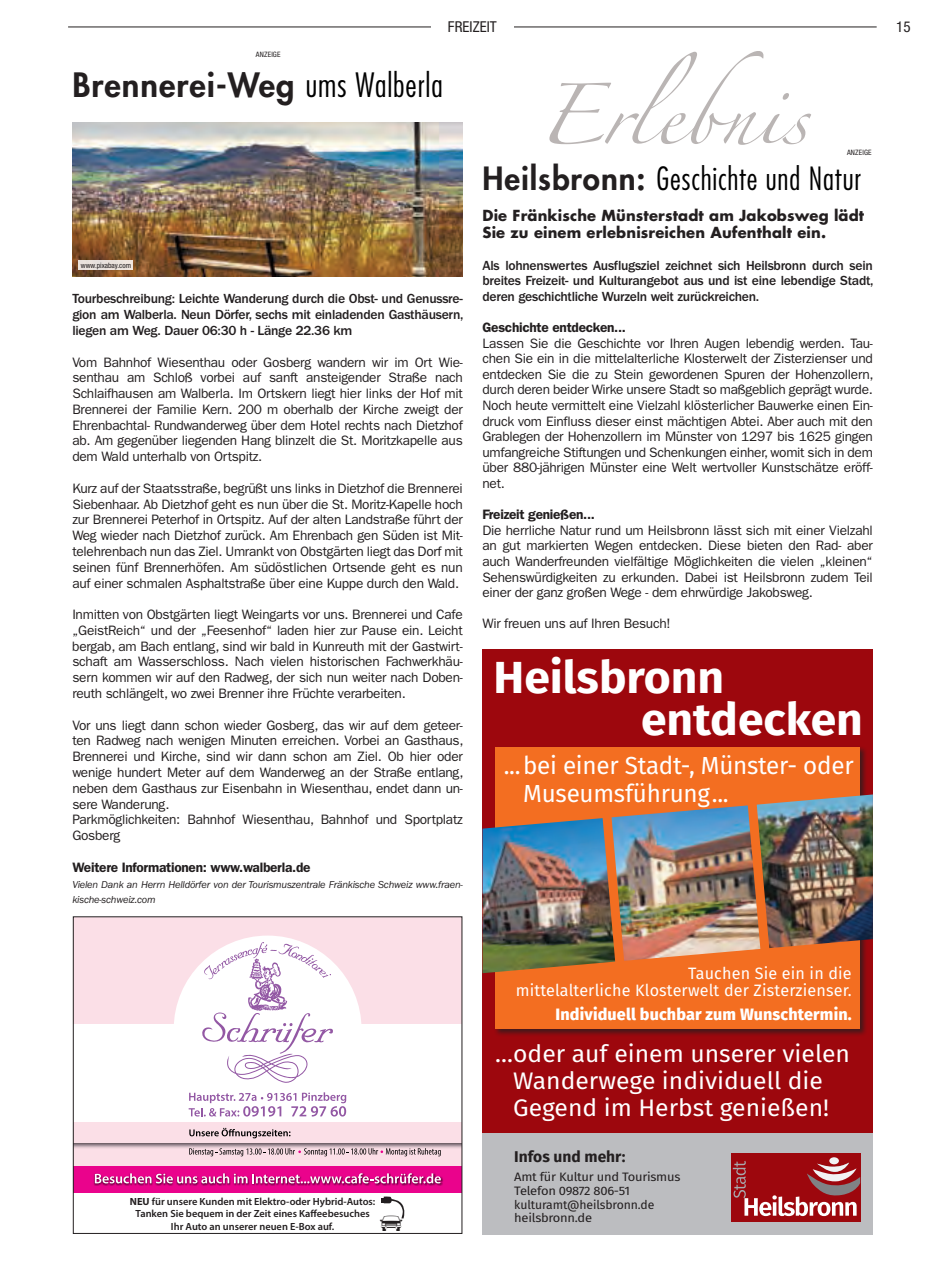
<style>
.page{position:relative;width:932px;height:1263px;background:#fff}
.page>*{position:absolute;margin:0;border:0;box-sizing:border-box;transform-origin:0 0}
.t1{font:54.6px "Zapfino";letter-spacing:.005em;color:#bab5b4}
.t2{font:700 44.85px/41.8px "Fira Sans";color:#fff}
.t3{font:800 32.7px "Futura";letter-spacing:.03em;color:#231f20}
.t4{font:300 condensed 31.2px "Futura";letter-spacing:.025em;color:#000}
.t5{font:24.75px/27.6px "Fira Sans";letter-spacing:-.01em;color:#fff}
.t6{font:24px/26.8px "Fira Sans";color:#fff;text-align:center}
.t7{font:16.5px/17.1px "Fira Sans";letter-spacing:.01em;color:#fff;text-align:right}
.t8{font:800 16.5px "Fira Sans";letter-spacing:.01em;color:#fff}
.t9{font:700 15.6px "Fira Sans";color:#231f20}
.t10{font:condensed 15px "Helvetica Neue LT Std";letter-spacing:.005em;color:#231f20}
.t11{font:700 14.85px/17.9px "Futura";letter-spacing:.01em;color:#231f20}
.t12{font:condensed 14.85px "Helvetica Neue LT Std";letter-spacing:.005em;color:#231f20}
.t13{font:13.65px/15.8px "Franklin Gothic";letter-spacing:-.02em;color:#231f20;text-align:justify}
.t14{font:500 13.65px/15.6px "Franklin Gothic";letter-spacing:-.02em;color:#231f20;text-align:justify}
.t15{font:600 13.65px "Franklin Gothic";letter-spacing:-.02em;color:#231f20}
.t16{font:12.15px/13.6px "Fira Sans";letter-spacing:-.02em;color:#231f20;scale:1.06 1}
.t17{font:600 10.35px/12.5px "Myriad Pro";color:#231f20;text-align:center}
.t18{font:italic 10.35px/15.8px "Franklin Gothic";letter-spacing:-.02em;color:#231f20}
.t19{font:condensed 7.35px "Helvetica Neue LT Std";letter-spacing:.015em;color:#231f20}
.s1{font-weight:300;font-stretch:condensed;color:#000}
.s2{font-weight:800;font-stretch:normal;color:#231f20}
.s3{font-weight:700}
</style>
<div class="page">
<hr style="left:68px;top:27px;width:808px;height:1px;background:#231f20">
<div style="left:431px;top:21px;width:82px;height:11px;background:#fff"></div>
<div style="left:73px;top:917px;width:389px;height:275px;background:#fbdfe7"></div>
<div style="left:73px;top:1166px;width:389px;height:26px;background:#ea038c"></div>
<img style="left:94px;top:1174px;width:349px;height:11px">
<svg style="left:95px;top:1173px;width:346px;height:10px"></svg>
<svg style="left:189px;top:1128px;width:101px;height:10px"></svg>
<div style="left:73px;top:1025px;width:389px;height:97px;background:#fff"></div>
<svg style="left:174px;top:935px;width:187px;height:181px"></svg>
<svg style="left:189px;top:1148px;width:251px;height:8px"></svg>
<div style="left:73px;top:917px;width:389px;height:317px;border:1px solid #231f20"></div>
<div style="left:482px;top:766px;width:390px;height:469px;background:#bcbdc0"></div>
<div style="left:482px;top:650px;width:390px;height:483px;background:#9d070d"></div>
<div style="left:493px;top:746px;width:374px;height:291px;background:#231f20;opacity:.75"></div>
<div style="left:495px;top:747px;width:364px;height:282px;background:#f36e21"></div>
<div style="left:730px;top:1153px;width:129px;height:69px;background:#9d070d"></div>
<div style="left:829px;top:1157px;width:9px;height:7px;background:#f2f3f4;border-radius:50%"></div>
<svg style="left:732px;top:1161px;width:127px;height:55px"></svg>
<img style="left:611px;top:805px;width:149px;height:156px">
<img style="left:482px;top:818px;width:133px;height:155px">
<img style="left:756px;top:794px;width:116px;height:154px">
<img style="left:72px;top:122px;width:390px;height:155px">
<div style="left:79px;top:260px;width:54px;height:10px;background:#e9e2dd"></div>
<svg style="left:381px;top:1196px;width:24px;height:23px"></svg>
<p class="t12" style="left:446px;top:13px;width:50px">freizeit</p>
<p class="t12" style="left:887px;top:13px;width:16px">15</p>
<p class="t10" style="left:448px;top:18px;width:50px">FREIZEIT</p>
<p class="t10" style="left:895px;top:18px;width:16px">15</p>
<h1 class="t1" style="left:536px;top:92px;width:272px">Erlebnis</h1>
<p class="t19" style="left:256px;top:50px;width:26px">ANZEIGE</p>
<h3 class="t3" style="left:72px;top:64px;width:372px">Brennerei-Weg <span class="s1">ums Walberla</span></h3>
<p class="t19" style="left:81px;top:261px;width:52px">www.pixabay.com</p>
<p class="t14" style="left:72px;top:291px;width:392px">Tourbeschreibung: Leichte Wanderung durch die Obst- und Genussre&shy;gion am Walberla. Neun Dörfer, sechs mit einladenden Gasthäusern, liegen am Weg. Dauer 06:30 h - Länge 22.36 km</p>
<p class="t13" style="left:72px;top:354px;width:392px">Vom Bahnhof Wiesenthau oder Gosberg wandern wir im Ort Wie&shy;senthau am Schloß vorbei auf sanft ansteigender Straße nach Schlaifhausen am Walberla. Im Ortskern liegt hier links der Hof mit Brennerei der Familie Kern. 200 m oberhalb der Kirche zweigt der Ehrenbachtal- Rundwanderweg über dem Hotel rechts nach Dietzhof ab. Am gegenüber liegenden Hang blinzelt die St. Moritzkapelle aus dem Wald unterhalb von Ortspitz.</p>
<p class="t13" style="left:72px;top:480px;width:392px">Kurz auf der Staatsstraße, begrüßt uns links in Dietzhof die Brennerei Siebenhaar. Ab Dietzhof geht es nun über die St. Moritz-Kapelle hoch zur Brennerei Peterhof in Ortspitz. Auf der alten Landstraße führt der Weg wieder nach Dietzhof zurück. Am Ehrenbach gen Süden ist Mit&shy;telehrenbach nun das Ziel. Umrankt von Obstgärten liegt das Dorf mit seinen fünf Brennerhöfen. Am südöstlichen Ortsende geht es nun auf einer schmalen Asphaltstraße über eine Kuppe durch den Wald.</p>
<p class="t13" style="left:72px;top:607px;width:392px">Inmitten von Obstgärten liegt Weingarts vor uns. Brennerei und Cafe „GeistReich“ und der „Feesenhof“ laden hier zur Pause ein. Leicht bergab, am Bach entlang, sind wir bald in Kunreuth mit der Gastwirt&shy;schaft am Wasserschloss. Nach vielen historischen Fachwerkhäu&shy;sern kommen wir auf den Radweg, der sich nun weiter nach Doben&shy;reuth schlängelt, wo zwei Brenner ihre Früchte verarbeiten.</p>
<p class="t13" style="left:72px;top:717px;width:392px;text-align:left">Vor uns liegt dann schon wieder Gosberg, das wir auf dem geteer&shy;ten Radweg nach wenigen Minuten erreichen. Vorbei an Gasthaus, Brennerei und Kirche, sind wir dann schon am Ziel. Ob hier oder wenige hundert Meter auf dem Wanderweg an der Straße entlang, neben dem Gasthaus zur Eisenbahn in Wiesenthau, endet dann un&shy;sere Wanderung.<br>Parkmöglichkeiten: Bahnhof Wiesenthau, Bahnhof und Sportplatz Gosberg</p>
<p class="t15" style="left:72px;top:859px;width:239px">Weitere Informationen: www.walberla.de</p>
<p class="t18" style="left:72px;top:876px;width:392px">Vielen Dank an Herrn Helldörfer von der Tourismuszentrale Fränkische Schweiz www.fraen&shy;kische-schweiz.com</p>
<p class="t19" style="left:846px;top:148px;width:26px">ANZEIGE</p>
<h3 class="t4" style="left:482px;top:160px;width:380px"><span class="s2">Heilsbronn:</span> Geschichte und Natur</h3>
<p class="t11" style="left:482px;top:206px;width:383px">Die Fränkische Münsterstadt am Jakobsweg lädt<br>Sie zu einem erlebnisreichen Aufenthalt ein.</p>
<p class="t14" style="left:482px;top:257px;width:392px">Als lohnenswertes Ausflugsziel zeichnet sich Heilsbronn durch sein breites Freizeit- und Kulturangebot aus und ist eine lebendige Stadt, deren geschichtliche Wurzeln weit zurückreichen.</p>
<p class="t15" style="left:482px;top:319px;width:145px">Geschichte entdecken...</p>
<p class="t13" style="left:482px;top:335px;width:392px">Lassen Sie die Geschichte vor Ihren Augen lebendig werden. Tau&shy;chen Sie ein in die mittelalterliche Klosterwelt der Zisterzienser und entdecken Sie die zu Stein gewordenen Spuren der Hohenzollern, durch deren beider Wirke unsere Stadt so maßgeblich geprägt wurde.<br>Noch heute vermittelt eine Vielzahl klösterlicher Bauwerke einen Ein&shy;druck vom Einfluss dieser einst mächtigen Abtei. Aber auch mit den Grablegen der Hohenzollern im Münster von 1297 bis 1625 gingen umfangreiche Stiftungen und Schenkungen einher, womit sich in dem über 880-jährigen Münster eine Welt wertvoller Kunstschätze eröff&shy;net.</p>
<p class="t15" style="left:482px;top:506px;width:114px">Freizeit genießen...</p>
<p class="t13" style="left:482px;top:522px;width:392px">Die herrliche Natur rund um Heilsbronn lässt sich mit einer Vielzahl an gut markierten Wegen entdecken. Diese bieten den Rad- aber auch Wanderfreunden vielfältige Möglichkeiten die vielen „kleinen“ Sehenswürdigkeiten zu erkunden. Dabei ist Heilsbronn zudem Teil einer der ganz großen Wege - dem ehrwürdige Jakobsweg.</p>
<p class="t13" style="left:482px;top:616px;width:189px">Wir freuen uns auf Ihren Besuch!</p>
<h2 class="t2" style="left:640px;top:653px;width:223px;text-indent:-147px">Heilsbronn entdecken</h2>
<h3 class="t5" style="left:523px;top:751px;width:332px;text-indent:-19px">...bei einer Stadt-, Münster- oder<br>Museumsführung ...</h3>
<p class="t17" style="left:130px;top:1195px;width:247px"><span class="s3">NEU</span> für unsere Kunden mit Elektro-oder Hybrid-Autos:<br>Tanken Sie bequem in der Zeit eines Kaffeebesuches<br>Ihr Auto an unserer neuen E-Box auf.</p>
<p class="t7" style="left:515px;top:965px;width:337px">Tauchen Sie ein in die<br>mittelalterliche Klosterwelt der Zisterzienser.</p>
<p class="t8" style="left:555px;top:1000px;width:297px">Individuell buchbar zum Wunschtermin.</p>
<h3 class="t6" style="left:495px;top:1040px;width:356px">... oder auf einem unserer vielen<br>Wanderwege individuell die<br>Gegend im Herbst genießen!</h3>
<p class="t9" style="left:514px;top:1143px;width:113px">Infos und mehr:</p>
<p class="t16" style="left:514px;top:1170px;width:158px">Amt für Kultur und Tourismus<br>Telefon 09872 806-51 kulturamt@heilsbronn.de heilsbronn.de</p>
</div>
